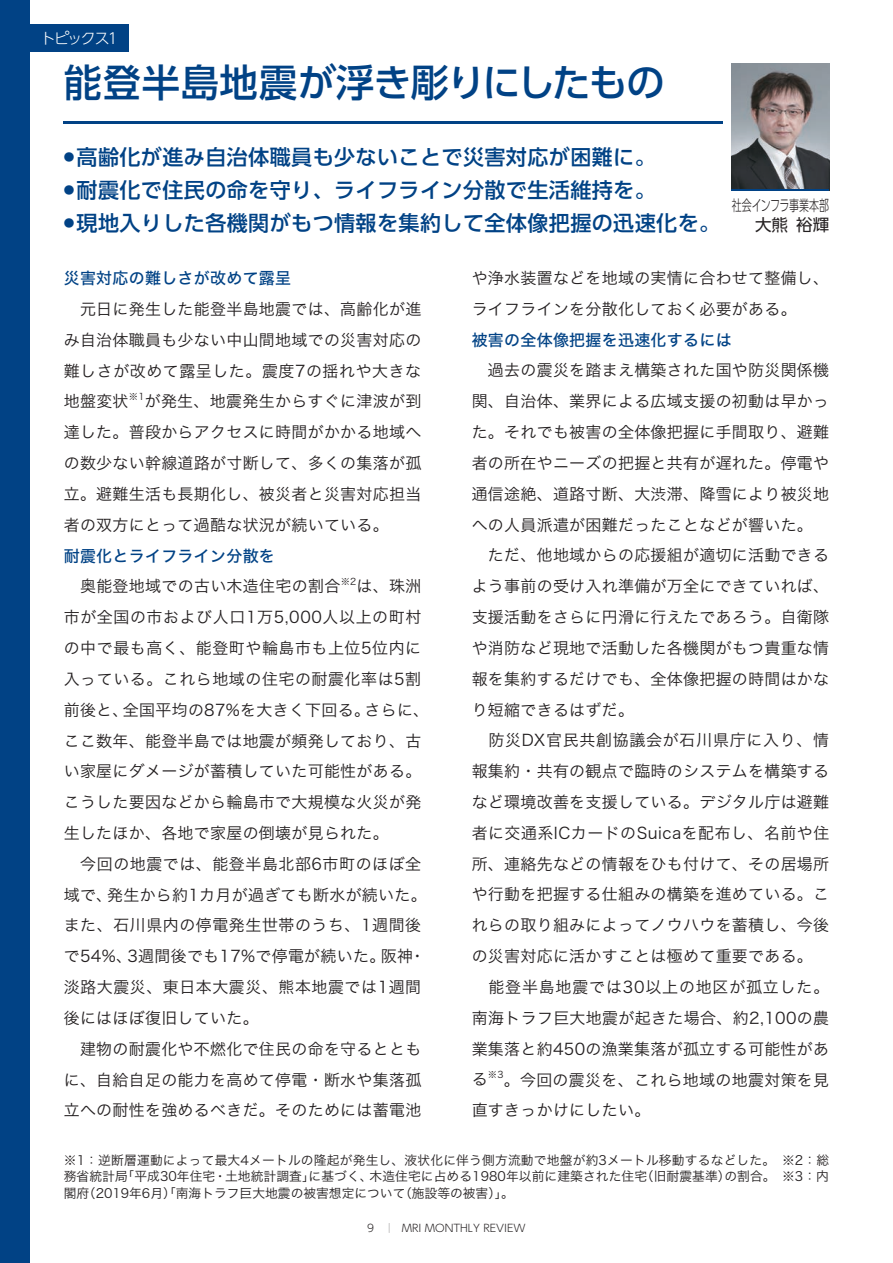
<style>
.page{position:relative;width:893px;height:1263px;background:#fff}
.page>*{position:absolute;margin:0;border:0;box-sizing:border-box;transform-origin:0 0}
.t1{font:500 38.25px "UD Shin Go Pro";letter-spacing:-.02em;color:#014285}
.t2{font:500 21px "UD Shin Go Pro";letter-spacing:.02em;color:#014285}
.t3{font:16.5px "UD Shin Go Pro";color:#231f20}
.t4{font:15.9px/30.8px "Hira Kaku Std W3";letter-spacing:.02em;color:#231f20}
.t5{font:15.9px "Hira Kaku Std W5";letter-spacing:.02em;color:#014285}
.t6{font:300 15px "UD Shin Go Pro";letter-spacing:-.015em;color:#231f20;scale:.67 1}
.t7{font:300 15px "UD Shin Go Pro";letter-spacing:-.085em;color:#fff}
.t8{font:12.75px/16.5px "Hira Kaku Std W3";color:#231f20;text-align:justify}
.t9{font:300 10.5px "UD Shin Go Pro";color:#231f20}
.t10{font:9.3px "Hira Kaku Std W3";color:#231f20}
.s1{font-family:"Axis Std";font-weight:200}
</style>
<div class="page">
<hr style="left:64px;top:121px;width:659px;height:2px;background:#014285">
<div style="left:0;top:0;width:30px;height:1263px;background:#014285"></div>
<div style="left:0;top:24px;width:128px;height:28px;background:#014285"></div>
<img style="left:731px;top:64px;width:98px;height:125px">
<hr style="left:731px;top:189px;width:98px;height:1px;background:#014285">
<p class="t7" style="left:40px;top:26px;width:79px">トピックス1</p>
<h1 class="t1" style="left:64px;top:52px;width:602px">能登半島地震が浮き彫りにしたもの</h1>
<h2 class="t2" style="left:64px;top:140px;width:593px"><sup>●</sup> 高齢化が進み自治体職員も少ないことで災害対応が困難に。</h2>
<h2 class="t2" style="left:64px;top:173px;width:593px"><sup>●</sup> 耐震化で住民の命を守り、ライフライン分散で生活維持を。</h2>
<h2 class="t2" style="left:64px;top:206px;width:658px"><sup>●</sup> 現地入りした各機関がもつ情報を集約して全体像把握の迅速化を。</h2>
<p class="t6" style="left:732px;top:193px;width:147px">社会インフラ事業本部</p>
<p class="t3" style="left:755px;top:212px;width:76px">大熊裕輝</p>
<p class="t5" style="left:64px;top:266px;width:229px">災害対応の難しさが改めて露呈</p>
<p class="t4" style="left:64px;top:293px;width:359px;text-align:justify">　元日に発生した能登半島地震では、高齢化が進み自治体職員も少ない中山間地域での災害対応の難しさが改めて露呈した。震度7の揺れや大きな地盤変状</p>
<p class="t10" style="left:129px;top:389px;width:17px">※1</p>
<p class="t4" style="left:64px;top:386px;width:359px;text-align:justify;text-indent:81px">が発生、地震発生からすぐに津波が到達した。普段からアクセスに時間がかかる地域への数少ない幹線道路が寸断して、多くの集落が孤立。避難生活も長期化し、被災者と災害対応担当者の双方にとって過酷な状況が続いている。</p>
<p class="t5" style="left:64px;top:543px;width:213px">耐震化とライフライン分散を</p>
<p class="t4" style="left:64px;top:571px;width:278px">　奥能登地域での古い木造住宅の割合</p>
<p class="t10" style="left:341px;top:574px;width:17px">※2</p>
<p class="t4" style="left:64px;top:571px;width:367px;text-indent:293px">は、珠洲市が全国の市および人口1万5,000人以上の町村の中で最も高く、能登町や輪島市も上位5位内に入っている。これら地域の住宅の耐震化率は5割前後と、全国平均の87%を大きく下回る。さらに、ここ数年、能登半島では地震が頻発しており、古い家屋にダメージが蓄積していた可能性がある。こうした要因などから輪島市で大規模な火災が発生したほか、各地で家屋の倒壊が見られた。<br>　今回の地震では、能登半島北部6市町のほぼ全域で、発生から約1カ月が過ぎても断水が続いた。また、石川県内の停電発生世帯のうち、1週間後で54%、3週間後でも17%で停電が続いた。阪神・淡路大震災、東日本大震災、熊本地震では1週間後にはほぼ復旧していた。<br>　建物の耐震化や不燃化で住民の命を守るとともに、自給自足の能力を高めて停電・断水や集落孤立への耐性を強めるべきだ。そのためには蓄電池</p>
<p class="t4" style="left:472px;top:262px;width:359px">や浄水装置などを地域の実情に合わせて整備し、ライフラインを分散化しておく必要がある。</p>
<p class="t5" style="left:472px;top:327px;width:261px">被害の全体像把握を迅速化するには</p>
<p class="t4" style="left:472px;top:355px;width:359px">　過去の震災を踏まえ構築された国や防災関係機関、自治体、業界による広域支援の初動は早かった。それでも被害の全体像把握に手間取り、避難者の所在やニーズの把握と共有が遅れた。停電や通信途絶、道路寸断、大渋滞、降雪により被災地への人員派遣が困難だったことなどが響いた。　ただ、他地域からの応援組が適切に活動できるよう事前の受け入れ準備が万全にできていれば、支援活動をさらに円滑に行えたであろう。自衛隊や消防など現地で活動した各機関がもつ貴重な情報を集約するだけでも、全体像把握の時間はかなり短縮できるはずだ。<br>　防災DX官民共創協議会が石川県庁に入り、情報集約・共有の観点で臨時のシステムを構築するなど環境改善を支援している。デジタル庁は避難者に交通系ICカードのSuicaを配布し、名前や住所、連絡先などの情報をひも付けて、その居場所や行動を把握する仕組みの構築を進めている。これらの取り組みによってノウハウを蓄積し、今後の災害対応に活かすことは極めて重要である。　能登半島地震では30以上の地区が孤立した。南海トラフ巨大地震が起きた場合、約2,100の農業集落と約450の漁業集落が孤立する可能性がある</p>
<p class="t10" style="left:488px;top:1067px;width:17px">※3</p>
<p class="t4" style="left:472px;top:1064px;width:359px;text-indent:32px">。今回の震災を、これら地域の地震対策を見直すきっかけにしたい。</p>
<p class="t8" style="left:64px;top:1151px;width:767px">※1：逆断層運動によって最大4メートルの隆起が発生し、液状化に伴う側方流動で地盤が約3メートル移動するなどした。　※2：総務省統計局「平成30年住宅・土地統計調査」に基づく、木造住宅に占める1980年以前に建築された住宅（旧耐震基準）の割合。　※3：内閣府（2019年6月）「南海トラフ巨大地震の被害想定について（施設等の被害）」。</p>
<p class="t9" style="left:367px;top:1219px;width:160px">9 <span class="s1">｜</span> MRI MONTHLY REVIEW</p>
</div>
